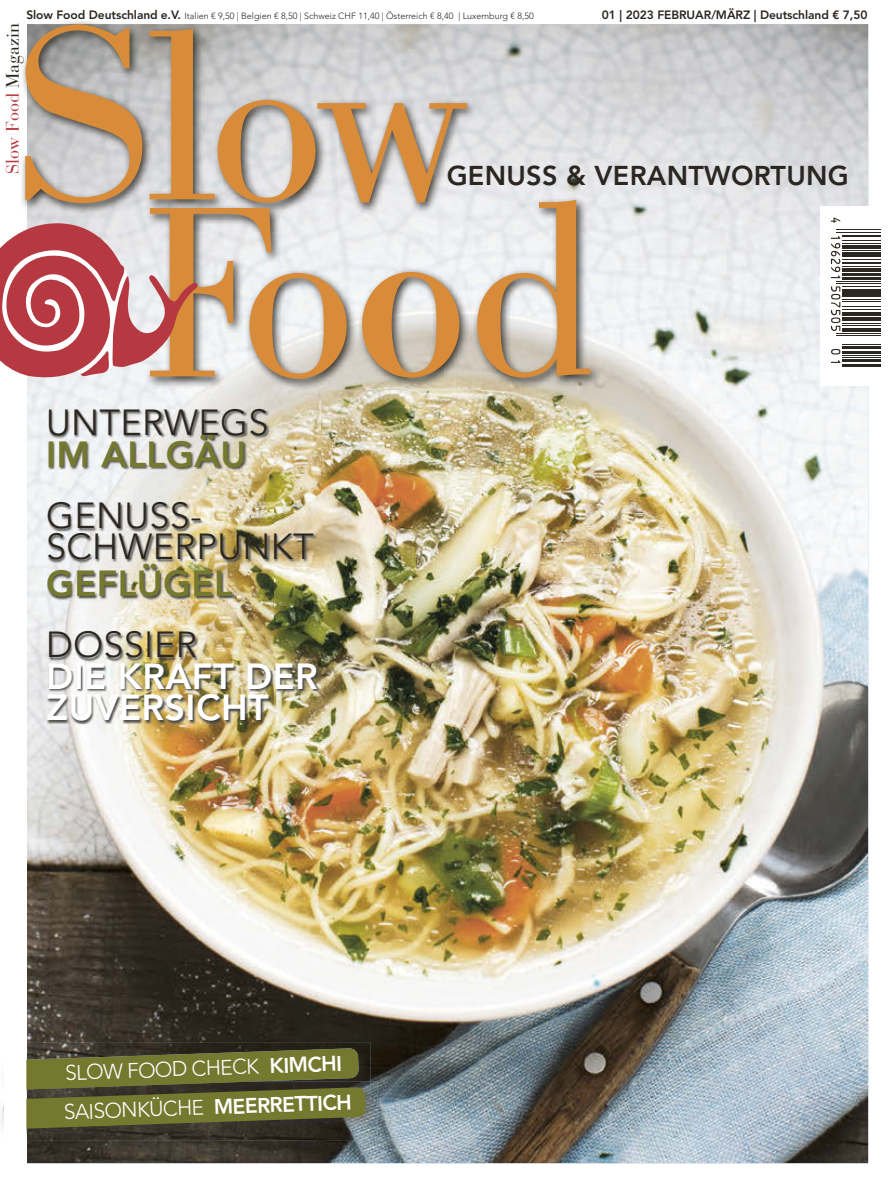
<style>
.page{position:relative;width:893px;height:1191px;background:#fff}
.page>*{position:absolute;margin:0;border:0;box-sizing:border-box;transform-origin:0 0}
.t1{font:300 36px/31.5px "Avenir LT Std";letter-spacing:.01em;color:#2b2620}
.t2{font:800 36px/31.5px "Avenir LT Std";letter-spacing:.01em;color:#fff}
.t3{font:800 36px "Avenir LT Std";letter-spacing:.01em;color:#74792f}
.t4{font:800 27px "Avenir LT Std";letter-spacing:.01em;color:#2b2620}
.t5{font:300 21px/39.2px "Avenir LT Std";color:#fff}
.t6{font:18px "Bauer Bodoni LT";color:#b63942}
.t7{font:800 12px "Avenir LT Std";letter-spacing:-.005em;color:#2b2620}
.t8{font:300 9px "Avenir LT Std";color:#2b2620}
.s1{font-weight:800;font-size:12px}
.s2{color:#2b2620}
.s3{font-weight:800}
</style>
<div class="page">
<img style="left:27px;top:24px;width:842px;height:1140px">
<img style="left:27px;top:21px;width:574px;height:368px">
<svg style="left:477px;top:200px;width:113px;height:177px;background:#d6bfa5"></svg>
<svg style="left:0;top:24px;width:467px;height:360px;background:#cfb4a5"></svg>
<div style="left:820px;top:207px;width:73px;height:179px;background:#fff"></div>
<hr style="left:836px;top:229px;width:44px;height:1px;background:#2b2620">
<hr style="left:836px;top:232px;width:44px;height:1px;background:#2b2620">
<hr style="left:842px;top:235px;width:38px;height:2px;background:#2b2620">
<hr style="left:842px;top:240px;width:38px;height:1px;background:#2b2620">
<hr style="left:842px;top:243px;width:38px;height:1px;background:#2b2620">
<hr style="left:842px;top:245px;width:38px;height:3px;background:#2b2620">
<hr style="left:842px;top:250px;width:38px;height:1px;background:#2b2620">
<hr style="left:842px;top:252px;width:38px;height:4px;background:#2b2620">
<hr style="left:842px;top:259px;width:38px;height:1px;background:#2b2620">
<hr style="left:842px;top:262px;width:38px;height:2px;background:#2b2620">
<hr style="left:842px;top:266px;width:38px;height:1px;background:#2b2620">
<hr style="left:842px;top:269px;width:38px;height:3px;background:#2b2620">
<hr style="left:842px;top:273px;width:38px;height:2px;background:#2b2620">
<hr style="left:842px;top:278px;width:38px;height:2px;background:#2b2620">
<hr style="left:836px;top:281px;width:44px;height:1px;background:#2b2620">
<hr style="left:836px;top:283px;width:44px;height:1px;background:#2b2620">
<hr style="left:842px;top:286px;width:38px;height:1px;background:#2b2620">
<hr style="left:842px;top:289px;width:38px;height:3px;background:#2b2620">
<hr style="left:842px;top:293px;width:38px;height:4px;background:#2b2620">
<hr style="left:842px;top:299px;width:38px;height:1px;background:#2b2620">
<hr style="left:842px;top:301px;width:38px;height:1px;background:#2b2620">
<hr style="left:842px;top:306px;width:38px;height:1px;background:#2b2620">
<hr style="left:842px;top:309px;width:38px;height:1px;background:#2b2620">
<hr style="left:842px;top:312px;width:38px;height:4px;background:#2b2620">
<hr style="left:842px;top:317px;width:38px;height:3px;background:#2b2620">
<hr style="left:842px;top:323px;width:38px;height:1px;background:#2b2620">
<hr style="left:842px;top:325px;width:38px;height:1px;background:#2b2620">
<hr style="left:842px;top:328px;width:38px;height:3px;background:#2b2620">
<hr style="left:836px;top:333px;width:44px;height:1px;background:#2b2620">
<hr style="left:836px;top:335px;width:44px;height:1px;background:#2b2620">
<hr style="left:842px;top:344px;width:38px;height:1px;background:#2b2620">
<hr style="left:842px;top:346px;width:38px;height:2px;background:#2b2620">
<hr style="left:842px;top:352px;width:38px;height:2px;background:#2b2620">
<hr style="left:842px;top:355px;width:38px;height:1px;background:#2b2620">
<hr style="left:842px;top:357px;width:38px;height:1px;background:#2b2620">
<hr style="left:842px;top:360px;width:38px;height:2px;background:#2b2620">
<hr style="left:842px;top:364px;width:38px;height:2px;background:#2b2620">
<svg style="left:831px;top:349px;width:9px;height:5px"></svg>
<svg style="left:831px;top:360px;width:9px;height:3px"></svg>
<svg style="left:831px;top:217px;width:9px;height:6px"></svg>
<svg style="left:831px;top:236px;width:9px;height:42px"></svg>
<svg style="left:831px;top:286px;width:9px;height:45px"></svg>
<img style="left:366px;top:1081px;width:11px;height:59px">
<svg style="left:1px;top:988px;width:365px;height:169px;background:#5d5c3f"></svg>
<img style="left:48px;top:409px;width:272px;height:315px">
<p class="t8" style="left:26px;top:10px;width:509px"><span class="s1">Slow Food Deutschland e.V.</span> Italien € 9,50 | Belgien € 8,50 | Schweiz CHF 11,40 | Österreich € 8,40 | Luxemburg € 8,50</p>
<h3 class="t7" style="left:602px;top:8px;width:267px">01 | 2023 FEBRUAR/MÄRZ | Deutschland € 7,50</h3>
<h3 class="t6" style="left:2px;top:174px;width:153px;rotate:-90deg">Slow Food <span class="s2">Magazin</span></h3>
<h2 class="t4" style="left:447px;top:160px;width:404px">GENUSS &amp; VERANTWORTUNG</h2>
<h1 class="t1" style="left:46px;top:407px;width:224px">UNTERWEGS</h1>
<h1 class="t3" style="left:46px;top:433px;width:202px">IM ALLGÄU</h1>
<h1 class="t1" style="left:46px;top:500px;width:269px">GENUSS-<br>SCHWERPUNKT</h1>
<h1 class="t3" style="left:46px;top:562px;width:188px">GEFLÜGEL</h1>
<h1 class="t1" style="left:46px;top:629px;width:152px">DOSSIER</h1>
<h1 class="t2" style="left:46px;top:660px;width:273px">DIE KRAFT DER<br>ZUVERSICHT</h1>
<h3 class="t5" style="left:62px;top:1053px;width:290px;rotate:-2deg">SLOW FOOD CHECK <span class="s3">KIMCHI<br></span>SAISONKÜCHE <span class="s3">MEERRETTICH</span></h3>
</div>
